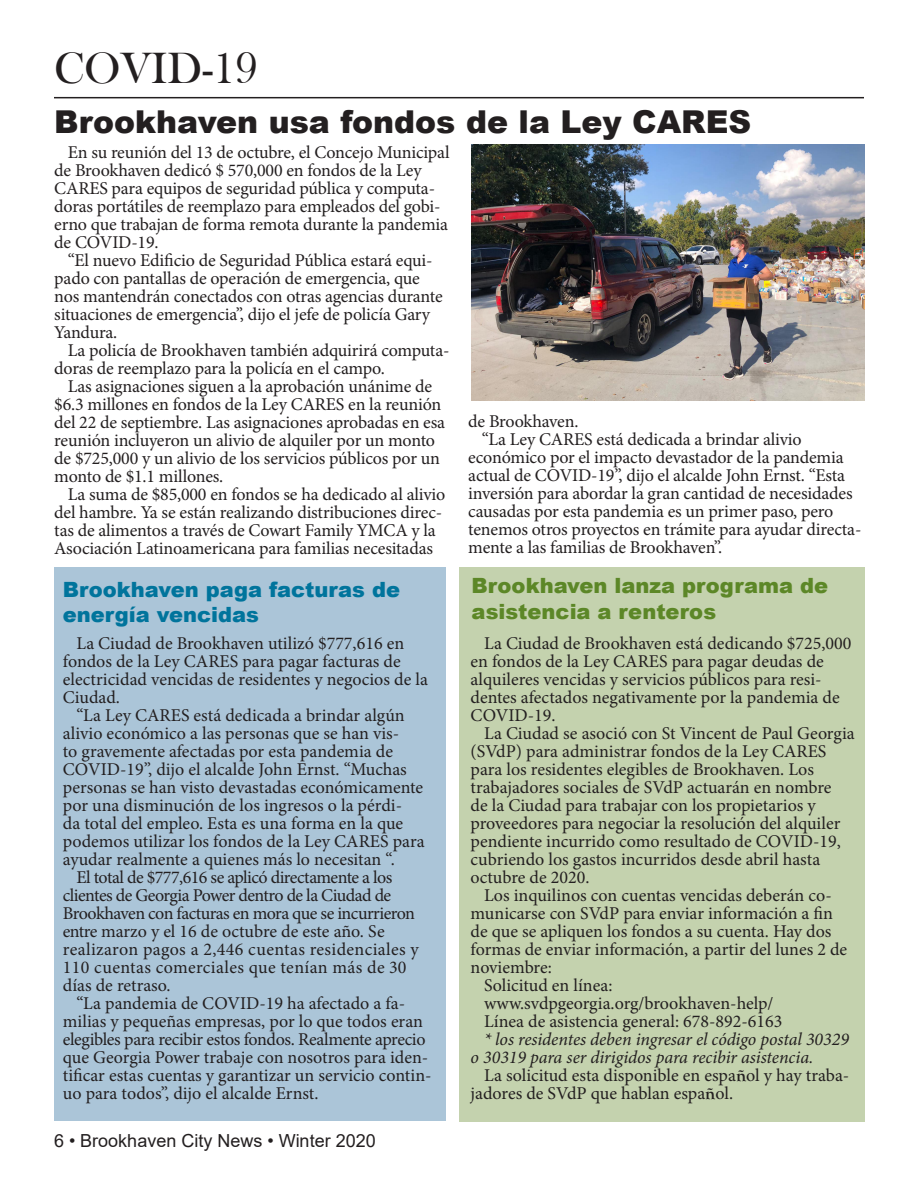
<style>
.page{position:relative;width:918px;height:1188px;background:#fff}
.page>*{position:absolute;margin:0;border:0;box-sizing:border-box;transform-origin:0 0}
.t1{font:45px "Bask Old Face";color:#231f20}
.t2{font:900 31.5px "Arial";color:#231f20}
.t3{font:900 21px/25.2px "Arial";color:#5c8727}
.t4{font:900 21px "Arial";color:#00749c}
.t5{font:18px/18px "Minion Pro";letter-spacing:-.005em;color:#231f20}
.t6{font:italic 18px/18px "Minion Pro";letter-spacing:-.005em;color:#231f20}
.t7{font:18px "Arial";color:#231f20}
.s1{font-family:"Goudy Old Style T";font-weight:700}
</style>
<div class="page">
<hr style="left:54px;top:97px;width:810px;height:1px;background:#231f20">
<div style="left:54px;top:567px;width:392px;height:554px;background:#abc5d8"></div>
<div style="left:459px;top:567px;width:405px;height:554px;background:#c4d2ae"></div>
<img style="left:471px;top:145px;width:393px;height:256px">
<p class="t1" style="left:54px;top:44px;width:205px">COVID-19</p>
<p class="t2" style="left:54px;top:99px;width:698px">Brookhaven usa fondos de la Ley CARES</p>
<p class="t5" style="left:54px;top:143px;width:397px;text-indent:14px">En su reunión del 13 de octubre, el Concejo Municipal de Brookhaven dedicó $ 570,000 en fondos de la Ley CARES para equipos de seguridad pública y computa&shy;doras portátiles de reemplazo para empleados del gobi&shy;erno que trabajan de forma remota durante la pandemia de COVID-19.</p>
<p class="t5" style="left:54px;top:251px;width:390px;text-indent:14px">“El nuevo Edificio de Seguridad Pública estará equi&shy;pado con pantallas de operación de emergencia, que nos mantendrán conectados con otras agencias durante situaciones de emergencia”, dijo el jefe de policía Gary Yandura.</p>
<p class="t5" style="left:54px;top:341px;width:397px;text-indent:14px">La policía de Brookhaven también adquirirá computa&shy;doras de reemplazo para la policía en el campo.</p>
<p class="t5" style="left:54px;top:377px;width:392px;text-indent:14px">Las asignaciones siguen a la aprobación unánime de $6.3 millones en fondos de la Ley CARES en la reunión del 22 de septiembre. Las asignaciones aprobadas en esa reunión incluyeron un alivio de alquiler por un monto de $725,000 y un alivio de los servicios públicos por un monto de $1.1 millones.</p>
<p class="t5" style="left:54px;top:485px;width:393px;text-indent:14px">La suma de $85,000 en fondos se ha dedicado al alivio del hambre. Ya se están realizando distribuciones direc&shy;tas de alimentos a través de Cowart Family YMCA y la Asociación Latinoamericana para familias necesitadas</p>
<p class="t4" style="left:63px;top:574px;width:339px">Brookhaven paga facturas de</p>
<p class="t4" style="left:63px;top:599px;width:198px">energía vencidas</p>
<p class="t5" style="left:63px;top:634px;width:367px;text-indent:14px">La Ciudad de Brookhaven utilizó $777,616 en fondos de la Ley CARES para pagar facturas de electricidad vencidas de residentes y negocios de la Ciudad.</p>
<p class="t5" style="left:63px;top:706px;width:363px;text-indent:14px">“La Ley CARES está dedicada a brindar algún alivio económico a las personas que se han vis-<br>to gravemente afectadas por esta pandemia de COVID-19”, dijo el alcalde John Ernst. “Muchas personas se han visto devastadas económicamente por una disminución de los ingresos o la pérdi-<br>da total del empleo. Esta es una forma en la que podemos utilizar los fondos de la Ley CARES para ayudar realmente a quienes más lo necesitan “.</p>
<p class="t5" style="left:63px;top:868px;width:358px;text-indent:14px">El total de $777,616 se aplicó directamente a los clientes de Georgia Power dentro de la Ciudad de Brookhaven con facturas en mora que se incurrieron entre marzo y el 16 de octubre de este año. Se realizaron pagos a 2,446 cuentas residenciales y 110 cuentas comerciales que tenían más de 30 días de retraso.</p>
<p class="t5" style="left:63px;top:994px;width:370px;text-indent:14px">“La pandemia de COVID-19 ha afectado a fa&shy;milias y pequeñas empresas, por lo que todos eran elegibles para recibir estos fondos. Realmente aprecio que Georgia Power trabaje con nosotros para iden&shy;tificar estas cuentas y garantizar un servicio contin&shy;uo para todos”, dijo el alcalde Ernst.</p>
<p class="t7" style="left:54px;top:1128px;width:323px">6 • Brookhaven City News • Winter 2020</p>
<p class="t5" style="left:468px;top:413px;width:112px">de Brookhaven.</p>
<p class="t5" style="left:468px;top:431px;width:395px;text-indent:14px">“La Ley CARES está dedicada a brindar alivio económico por el impacto devastador de la pandemia actual de COVID-19”, dijo el alcalde John Ernst. “Esta inversión para abordar la gran cantidad de necesidades causadas por esta pandemia es un primer paso, pero tenemos otros proyectos en trámite para ayudar directa&shy;mente a las familias de Brookhaven”.</p>
<p class="t3" style="left:472px;top:573px;width:358px">Brookhaven lanza programa de asistencia a renteros</p>
<p class="t5" style="left:471px;top:634px;width:383px;text-indent:14px">La Ciudad de Brookhaven está dedicando $725,000 en fondos de la Ley CARES para pagar deudas de alquileres vencidas y servicios públicos para resi&shy;dentes afectados negativamente por la pandemia de COVID-19.</p>
<p class="t5" style="left:471px;top:724px;width:386px;text-indent:14px">La Ciudad se asoció con St Vincent de Paul Georgia (SVdP) para administrar fondos de la Ley CARES para los residentes elegibles de Brookhaven. Los trabajadores sociales de SVdP actuarán en nombre<br>de la Ciudad para trabajar con los propietarios y proveedores para negociar la resolución del alquiler pendiente incurrido como resultado de COVID-19, cubriendo los gastos incurridos desde abril hasta octubre de 2020.</p>
<p class="t5" style="left:471px;top:886px;width:378px;text-indent:14px">Los inquilinos con cuentas vencidas deberán co&shy;municarse con SVdP para enviar información a fin de que se apliquen los fondos a su cuenta. Hay dos formas de enviar información, a partir del lunes 2 de noviembre:</p>
<p class="t5" style="left:484px;top:976px;width:130px">Solicitud en línea:</p>
<p class="t5" style="left:484px;top:994px;width:291px">www.svdpgeorgia.org/brookhaven-help/</p>
<p class="t5" style="left:484px;top:1012px;width:300px">Línea de asistencia general: 678-892-6163</p>
<p class="t6" style="left:471px;top:1030px;width:380px;text-indent:14px">* los residentes deben ingresar el código postal 30329 o 30319 para ser dirigidos para recibir asistencia.</p>
<p class="t5" style="left:471px;top:1066px;width:380px;text-indent:14px">La solicitud esta disponible en espa<span class="s1">ñ</span>ol y hay traba&shy;jadores de SVdP que hablan espa<span class="s1">ñ</span>ol.</p>
</div>
